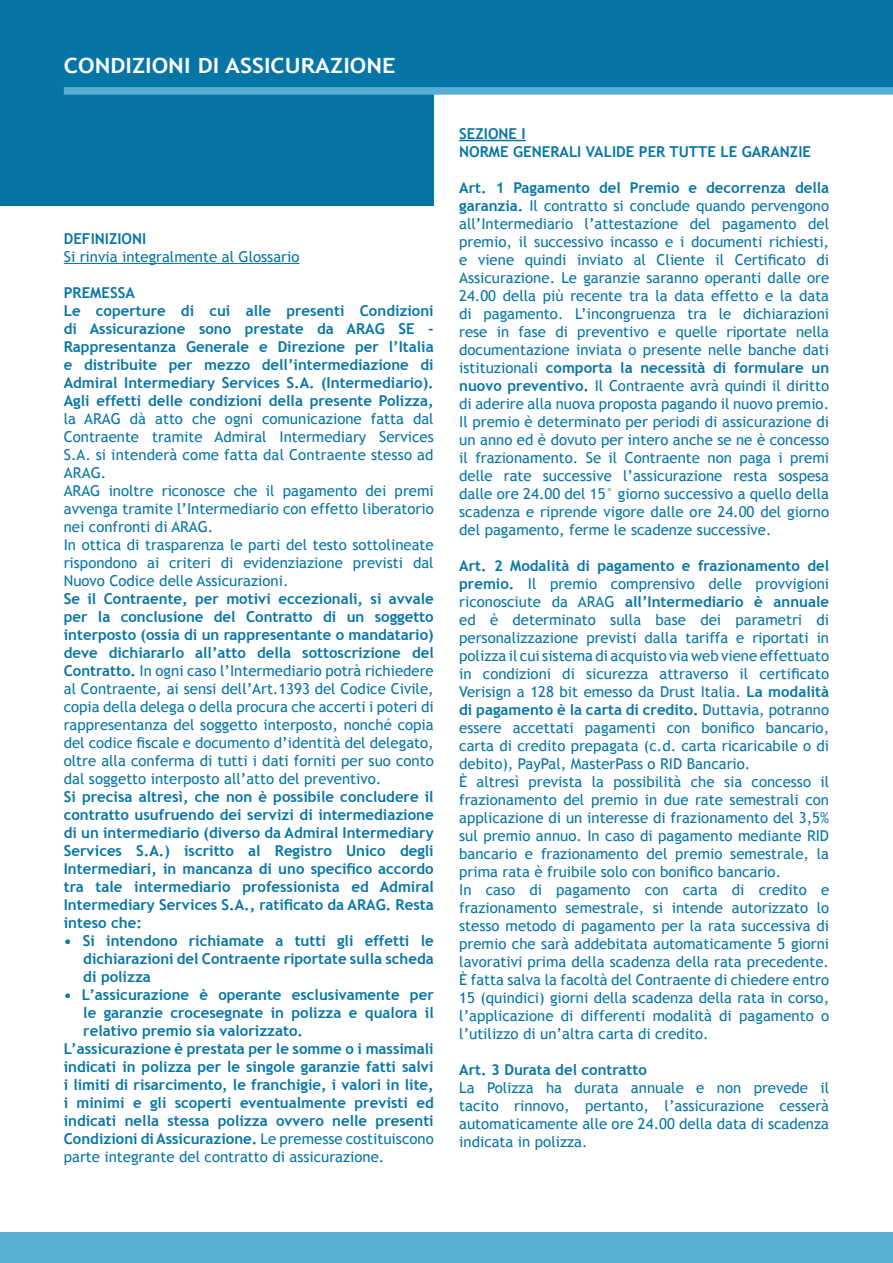
<style>
.page{position:relative;width:893px;height:1263px;background:#fff}
.page>*{position:absolute;margin:0;border:0;box-sizing:border-box;transform-origin:0 0}
.t1{font:700 21px "Trebuchet MS";color:#fff;scale:1.12 1}
.t2{font:15px/18px "Trebuchet MS";color:#0575a6;text-align:justify}
.t3{font:700 15px/18px "Trebuchet MS";color:#0575a6}
.s1{font-weight:700}
.s2{font-weight:400}
</style>
<div class="page">
<div style="left:0;top:91px;width:434px;height:114px;background:#0575a6"></div>
<hr style="left:64px;top:263px;width:235px;height:1px;background:#0575a6">
<hr style="left:459px;top:140px;width:67px;height:1px;background:#0575a6">
<div style="left:0;top:1232px;width:893px;height:31px;background:#57afd1"></div>
<div style="left:0;top:0;width:893px;height:91px;background:#0575a6"></div>
<div style="left:64px;top:87px;width:829px;height:8px;background:#57afd1"></div>
<h1 class="t1" style="left:64px;top:52px;width:145px">AUTOVETTURE</h1>
<h1 class="t1" style="left:64px;top:52px;width:298px">CONDIZIONI DI ASSICURAZIONE</h1>
<p class="t3" style="left:64px;top:229px;width:84px">DEFINIZIONI</p>
<p class="t2" style="left:64px;top:247px;width:237px">Si rinvia integralmente al Glossario</p>
<p class="t3" style="left:64px;top:283px;width:371px">PREMESSA<br>Le coperture di cui alle presenti Condizioni di Assicurazione sono prestate da ARAG SE - Rappresentanza Generale e Direzione per l’Italia e distribuite per mezzo dell’intermediazione di Admiral Intermediary Services S.A. (Intermediario).<br>Agli effetti delle condizioni della presente Polizza,</p>
<p class="t2" style="left:64px;top:409px;width:371px;text-align:left">la ARAG dà atto che ogni comunicazione fatta dal Contraente tramite Admiral Intermediary Services S.A. si intenderà come fatta dal Contraente stesso ad ARAG.<br>ARAG inoltre riconosce che il pagamento dei premi avvenga tramite l’Intermediario con effetto liberatorio nei confronti di ARAG.<br>In ottica di trasparenza le parti del testo sottolineate rispondono ai criteri di evidenziazione previsti dal Nuovo Codice delle Assicurazioni.</p>
<p class="t2" style="left:64px;top:589px;width:371px"><span class="s1">Se il Contraente, per motivi eccezionali, si avvale per la conclusione del Contratto di un soggetto interposto (ossia di un rappresentante o mandatario) deve dichiararlo all’atto della sottoscrizione del Contratto.</span> In ogni caso l’Intermediario potrà richiedere al Contraente, ai sensi dell’Art.1393 del Codice Civile, copia della delega o della procura che accerti i poteri di rappresentanza del soggetto interposto, nonché copia del codice fiscale e documento d’identità del delegato, oltre alla conferma di tutti i dati forniti per suo conto dal soggetto interposto all’atto del preventivo.</p>
<p class="t3" style="left:64px;top:787px;width:371px;text-align:justify">Si precisa altresì, che non è possibile concludere il contratto usufruendo dei servizi di intermediazione di un intermediario (diverso da Admiral Intermediary Services S.A.) iscritto al Registro Unico degli Intermediari, in mancanza di uno specifico accordo tra tale intermediario professionista ed Admiral Intermediary Services S.A., ratificato da ARAG. Resta inteso che:</p>
<p class="t3" style="left:83px;top:931px;width:352px;text-align:justify;text-indent:-20px">• Si intendono richiamate a tutti gli effetti le dichiarazioni del Contraente riportate sulla scheda di polizza</p>
<p class="t3" style="left:64px;top:985px;width:371px">• L’assicurazione è operante esclusivamente per</p>
<p class="t3" style="left:83px;top:1003px;width:352px">le garanzie crocesegnate in polizza e qualora il</p>
<p class="t3" style="left:83px;top:1021px;width:221px">relativo premio sia valorizzato.</p>
<p class="t3" style="left:64px;top:1039px;width:371px">L’assicurazione è prestata per le somme o i massimali</p>
<p class="t3" style="left:64px;top:1057px;width:371px">indicati in polizza per le singole garanzie fatti salvi</p>
<p class="t3" style="left:64px;top:1075px;width:371px">i limiti di risarcimento, le franchigie, i valori in lite,</p>
<p class="t3" style="left:64px;top:1093px;width:371px">i minimi e gli scoperti eventualmente previsti ed</p>
<p class="t3" style="left:64px;top:1111px;width:371px">indicati nella stessa polizza ovvero nelle presenti</p>
<p class="t3" style="left:64px;top:1129px;width:371px">Condizioni di Assicurazione. <span class="s2">Le premesse costituiscono</span></p>
<p class="t2" style="left:64px;top:1147px;width:322px">parte integrante del contratto di assicurazione.</p>
<p class="t3" style="left:459px;top:124px;width:353px">SEZIONE I<br>NORME GENERALI VALIDE PER TUTTE LE GARANZIE</p>
<p class="t2" style="left:459px;top:179px;width:371px"><span class="s1">Art. 1 Pagamento del Premio e decorrenza della garanzia.</span> Il contratto si conclude quando pervengono all’Intermediario l’attestazione del pagamento del premio, il successivo incasso e i documenti richiesti, e viene quindi inviato al Cliente il Certificato di Assicurazione. Le garanzie saranno operanti dalle ore 24.00 della più recente tra la data effetto e la data di pagamento. L’incongruenza tra le dichiarazioni rese in fase di preventivo e quelle riportate nella documentazione inviata o presente nelle banche dati istituzionali <span class="s1">comporta la necessità di formulare un nuovo preventivo.</span> Il Contraente avrà quindi il diritto di aderire alla nuova proposta pagando il nuovo premio.<br>Il premio è determinato per periodi di assicurazione di un anno ed è dovuto per intero anche se ne è concesso il frazionamento. Se il Contraente non paga i premi delle rate successive l’assicurazione resta sospesa dalle ore 24.00 del 15° giorno successivo a quello della scadenza e riprende vigore dalle ore 24.00 del giorno del pagamento, ferme le scadenze successive.</p>
<p class="t2" style="left:459px;top:557px;width:371px;text-align:left"><span class="s1">Art. 2 Modalità di pagamento e frazionamento del premio.</span> Il premio comprensivo delle provvigioni riconosciute da ARAG <span class="s1">all’Intermediario è annuale </span>ed è determinato sulla base dei parametri di personalizzazione previsti dalla tariffa e riportati in polizza il cui sistema di acquisto via web viene effettuato in condizioni di sicurezza attraverso il certificato Verisign a 128 bit emesso da Drust Italia. <span class="s1">La modalità di pagamento è la carta di credito.</span> Duttavia, potranno essere accettati pagamenti con bonifico bancario, carta di credito prepagata (c.d. carta ricaricabile o di debito), PayPal, MasterPass o RID Bancario.<br>È altresì prevista la possibilità che sia concesso il frazionamento del premio in due rate semestrali con applicazione di un interesse di frazionamento del 3,5% sul premio annuo. In caso di pagamento mediante RID bancario e frazionamento del premio semestrale, la prima rata è fruibile solo con bonifico bancario.<br>In caso di pagamento con carta di credito e frazionamento semestrale, si intende autorizzato lo stesso metodo di pagamento per la rata successiva di premio che sarà addebitata automaticamente 5 giorni lavorativi prima della scadenza della rata precedente.<br>È fatta salva la facoltà del Contraente di chiedere entro 15 (quindici) giorni della scadenza della rata in corso, l’applicazione di differenti modalità di pagamento o l’utilizzo di un’altra carta di credito.</p>
<p class="t3" style="left:459px;top:1060px;width:189px">Art. 3 Durata del contratto</p>
<p class="t2" style="left:459px;top:1079px;width:371px">La Polizza ha durata annuale e non prevede il tacito rinnovo, pertanto, l’assicurazione cesserà automaticamente alle ore 24.00 della data di scadenza indicata in polizza.</p>
</div>
